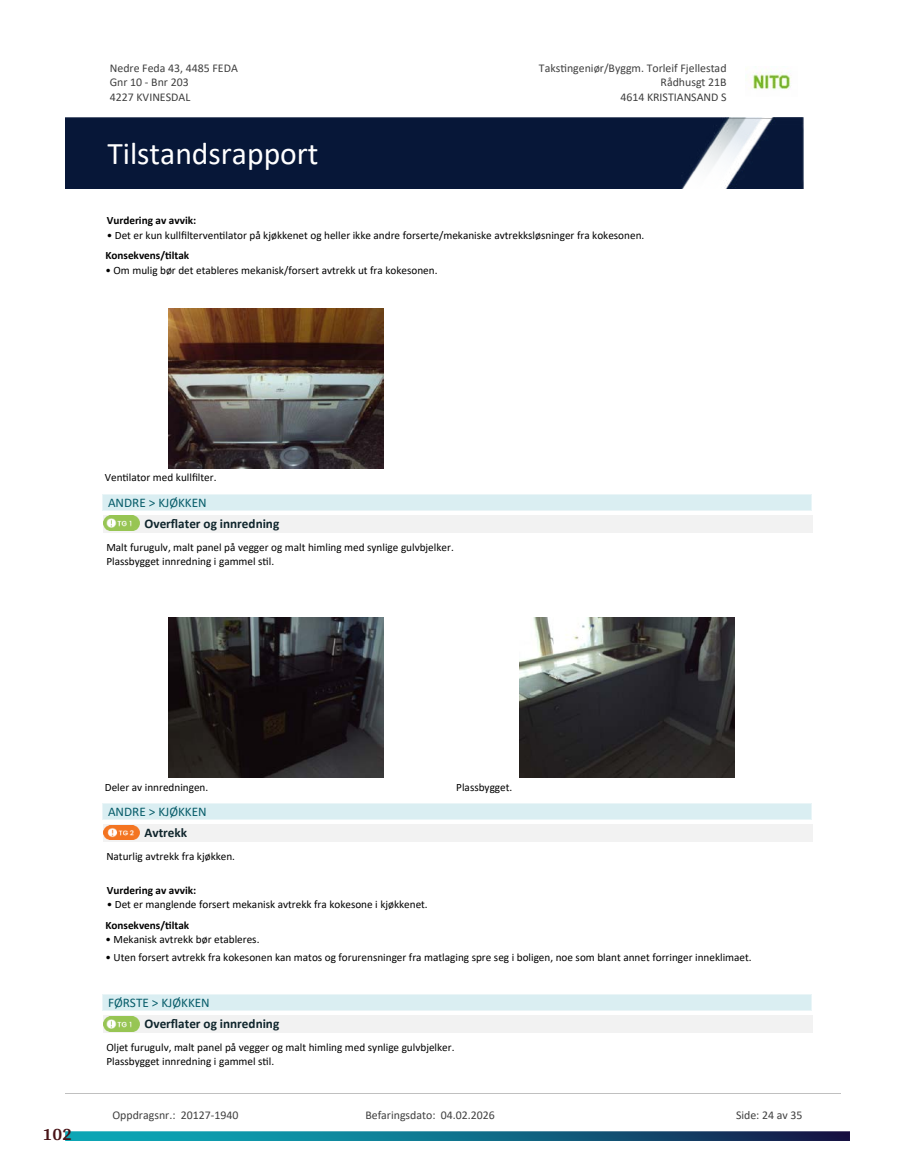
<style>
.page{position:relative;width:915px;height:1172px;background:#fff}
.page>*{position:absolute;margin:0;border:0;box-sizing:border-box;transform-origin:0 0}
.t1{font:31.65px "Calibri";color:#fff}
.t2{font:700 18px "Arya";color:#481317}
.t3{font:700 13.2px "Calibri";color:#0f252c}
.t4{font:13.2px "Calibri";color:#065c69}
.t5{font:11.85px/14.5px "Calibri";color:#404040}
.t6{font:11.25px/13.6px "Calibri";color:#000}
.t7{font:700 11.25px "Calibri";color:#000}
</style>
<div class="page">
<img style="left:169px;top:308px;width:214px;height:160px">
<div style="left:104px;top:515px;width:708px;height:17px;background:#f2f2f2"></div>
<svg style="left:107px;top:515px;width:29px;height:1px"></svg>
<img style="left:104px;top:516px;width:35px;height:15px">
<div style="left:103px;top:494px;width:708px;height:16px;background:#daeef2"></div>
<hr style="left:103px;top:494px;width:708px;height:1px;background:#eaf5f7">
<hr style="left:103px;top:510px;width:708px;height:1px;background:#eaf5f7">
<img style="left:169px;top:618px;width:214px;height:160px">
<img style="left:519px;top:618px;width:215px;height:160px">
<div style="left:104px;top:825px;width:708px;height:17px;background:#f2f2f2"></div>
<img style="left:104px;top:825px;width:35px;height:15px">
<div style="left:103px;top:804px;width:708px;height:16px;background:#daeef2"></div>
<hr style="left:103px;top:803px;width:708px;height:1px;background:#eaf5f7">
<hr style="left:103px;top:820px;width:708px;height:1px;background:#eaf5f7">
<div style="left:104px;top:1015px;width:708px;height:17px;background:#f2f2f2"></div>
<svg style="left:107px;top:1016px;width:29px;height:16px"></svg>
<img style="left:104px;top:1017px;width:35px;height:14px">
<div style="left:103px;top:994px;width:708px;height:16px;background:#daeef2"></div>
<hr style="left:103px;top:994px;width:708px;height:1px;background:#eaf5f7">
<hr style="left:103px;top:1010px;width:708px;height:1px;background:#eaf5f7">
<img style="left:751px;top:71px;width:40px;height:19px">
<div style="left:65px;top:118px;width:738px;height:71px;background:#071738"></div>
<hr style="left:65px;top:1093px;width:775px;height:1px;background:#c0c0c0">
<img style="left:65px;top:1131px;width:784px;height:9px">
<p class="t5" style="left:110px;top:60px;width:130px">Nedre Feda 43, 4485 FEDA<br>Gnr 10 - Bnr 203<br>4227 KVINESDAL</p>
<p class="t5" style="left:538px;top:60px;width:189px">Taks琀椀ngeniør/Byggm. Torleif Fjellestad</p>
<p class="t5" style="left:660px;top:75px;width:68px">Rådhusgt 21B</p>
<p class="t5" style="left:620px;top:89px;width:108px">4614 KRISTIANSAND S</p>
<h1 class="t1" style="left:107px;top:131px;width:213px">Tilstandsrapport</h1>
<p class="t7" style="left:107px;top:213px;width:91px">Vurdering av avvik:</p>
<p class="t6" style="left:107px;top:228px;width:539px">• Det er kun kull昀椀lterven琀椀lator på kjøkkenet og heller ikke andre forserte/mekaniske avtrekksløsninger fra kokesonen.</p>
<p class="t7" style="left:105px;top:248px;width:85px">Konsekvens/琀椀ltak</p>
<p class="t6" style="left:105px;top:263px;width:333px">• Om mulig bør det etableres mekanisk/forsert avtrekk ut fra kokesonen.</p>
<p class="t6" style="left:105px;top:470px;width:113px">Ven琀椀lator med kull昀椀lter.</p>
<p class="t3" style="left:144px;top:514px;width:136px">Over昀氀ater og innredning</p>
<p class="t6" style="left:106px;top:540px;width:349px">Malt furugulv, malt panel på vegger og malt himling med synlige gulvbjelker.<br>Plassbygget innredning i gammel s琀椀l.</p>
<p class="t4" style="left:108px;top:493px;width:100px">ANDRE &gt; KJØKKEN</p>
<h2 class="t2" style="left:43px;top:1123px;width:31px">102</h2>
<p class="t6" style="left:105px;top:780px;width:105px">Deler av innredningen.</p>
<p class="t6" style="left:456px;top:780px;width:58px">Plassbygget.</p>
<p class="t3" style="left:144px;top:823px;width:44px">Avtrekk</p>
<p class="t6" style="left:106px;top:850px;width:130px">Naturlig avtrekk fra kjøkken.</p>
<p class="t4" style="left:108px;top:803px;width:100px">ANDRE &gt; KJØKKEN</p>
<p class="t7" style="left:107px;top:882px;width:91px">Vurdering av avvik:</p>
<p class="t6" style="left:107px;top:897px;width:322px">• Det er manglende forsert mekanisk avtrekk fra kokesone i kjøkkenet.</p>
<p class="t7" style="left:105px;top:917px;width:85px">Konsekvens/琀椀ltak</p>
<p class="t6" style="left:105px;top:932px;width:155px">• Mekanisk avtrekk bør etableres.</p>
<p class="t6" style="left:105px;top:950px;width:647px">• Uten forsert avtrekk fra kokesonen kan matos og forurensninger fra matlaging spre seg i boligen, noe som blant annet forringer inneklimaet.</p>
<p class="t4" style="left:108px;top:993px;width:103px">FØRSTE &gt; KJØKKEN</p>
<p class="t3" style="left:144px;top:1014px;width:136px">Over昀氀ater og innredning</p>
<p class="t6" style="left:106px;top:1040px;width:349px">Oljet furugulv, malt panel på vegger og malt himling med synlige gulvbjelker.<br>Plassbygget innredning i gammel s琀椀l.</p>
<p class="t5" style="left:112px;top:1107px;width:127px">Oppdragsnr.: 20127-1940</p>
<p class="t5" style="left:365px;top:1107px;width:131px">Befaringsdato: 04.02.2026</p>
<p class="t5" style="left:735px;top:1107px;width:68px">Side: 24 av 35</p>
</div>
